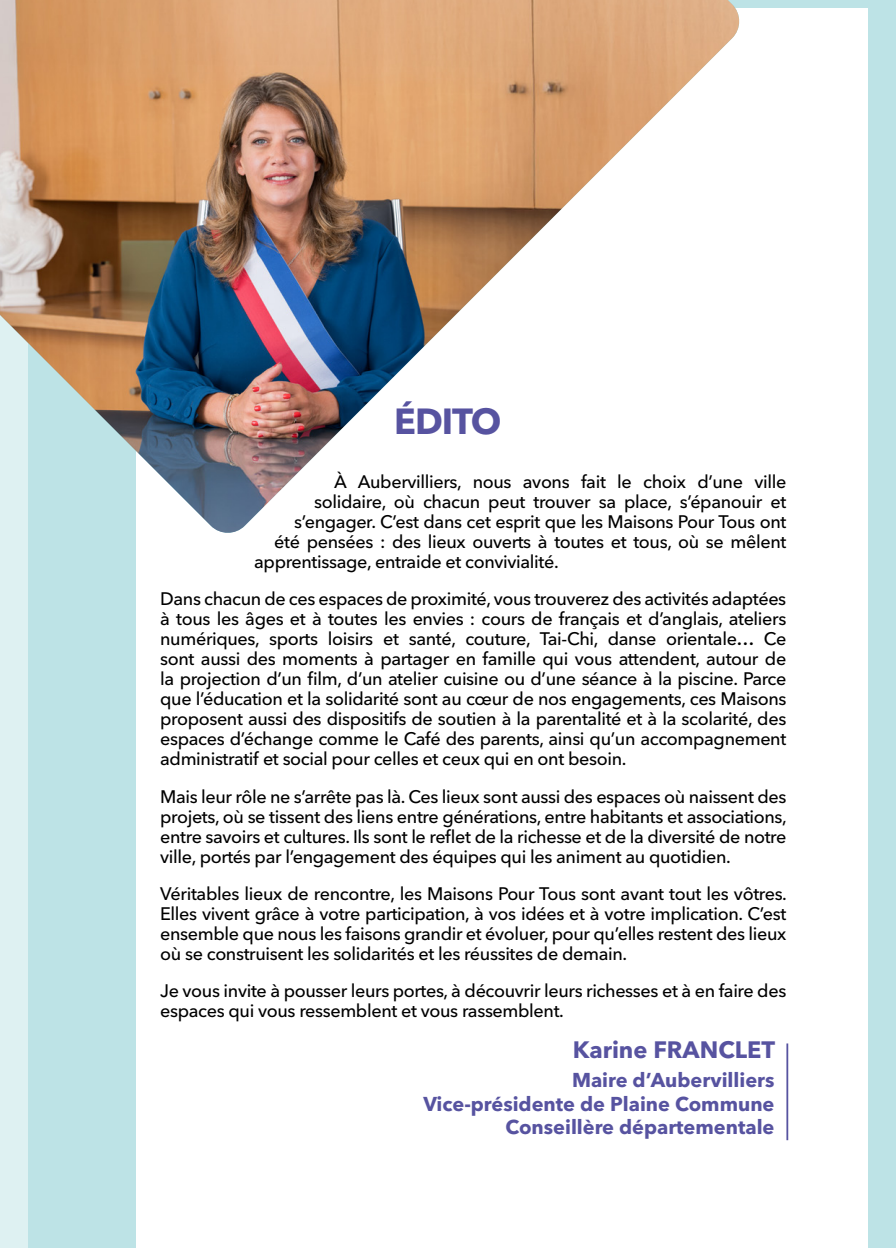
<style>
.page{position:relative;width:896px;height:1248px;background:#fff}
.page>*{position:absolute;margin:0;border:0;box-sizing:border-box;transform-origin:0 0}
.Style_de_paragraphe_2{font:700 36px "Avenir Next LT Pro";letter-spacing:-.03em;color:#5753a0}
.t1{font:700 23.6px "Avenir Next LT Pro";color:#5753a0}
.t2{font:700 20px "Avenir Next LT Pro";color:#5753a0}
.Texte-01{font:500 18px/20px "Avenir Next LT Pro";letter-spacing:-.02em;color:#000;text-align:justify}
</style>
<div class="page">
<div style="left:0;top:0;width:28px;height:1247px;background:#def1f2"></div>
<div style="left:28px;top:0;width:868px;height:1247px;background:#bde3e6"></div>
<div style="left:136px;top:9px;width:731px;height:1238px;background:#fff"></div>
<hr style="left:786px;top:1043px;width:2px;height:97px;background:#5753a0">
<img style="left:0;top:0;width:741px;height:533px">
<p class="Style_de_paragraphe_2" style="left:394px;top:399px;width:109px">ÉDITO</p>
<p class="Texte-01" style="left:334px;top:472px;width:454px">À Aubervilliers, nous avons fait le choix d’une ville</p>
<p class="Texte-01" style="left:314px;top:492px;width:474px">solidaire, où chacun peut trouver sa place, s’épanouir et</p>
<p class="Texte-01" style="left:294px;top:512px;width:494px">s’engager. C’est dans cet esprit que les Maisons Pour Tous ont</p>
<p class="Texte-01" style="left:274px;top:532px;width:514px">été pensées : des lieux ouverts à toutes et tous, où se mêlent</p>
<p class="Texte-01" style="left:254px;top:552px;width:306px">apprentissage, entraide et convivialité.</p>
<p class="Texte-01" style="left:160px;top:589px;width:628px">Dans chacun de ces espaces de proximité, vous trouverez des activités adaptées à tous les âges et à toutes les envies : cours de français et d’anglais, ateliers numériques, sports loisirs et santé, couture, Tai-Chi, danse orientale… Ce sont aussi des moments à partager en famille qui vous attendent, autour de la projection d’un film, d’un atelier cuisine ou d’une séance à la piscine. Parce que l’éducation et la solidarité sont au cœur de nos engagements, ces Maisons proposent aussi des dispositifs de soutien à la parentalité et à la scolarité, des espaces d’échange comme le Café des parents, ainsi qu’un accompagnement administratif et social pour celles et ceux qui en ont besoin.</p>
<p class="Texte-01" style="left:160px;top:786px;width:628px">Mais leur rôle ne s’arrête pas là. Ces lieux sont aussi des espaces où naissent des projets, où se tissent des liens entre générations, entre habitants et associations, entre savoirs et cultures. Ils sont le reflet de la richesse et de la diversité de notre ville, portés par l’engagement des équipes qui les animent au quotidien.</p>
<p class="Texte-01" style="left:160px;top:883px;width:628px">Véritables lieux de rencontre, les Maisons Pour Tous sont avant tout les vôtres.<br>Elles vivent grâce à votre participation, à vos idées et à votre implication. C’est ensemble que nous les faisons grandir et évoluer, pour qu’elles restent des lieux où se construisent les solidarités et les réussites de demain.</p>
<p class="Texte-01" style="left:160px;top:980px;width:627px">Je vous invite à pousser leurs portes, à découvrir leurs richesses et à en faire des espaces qui vous ressemblent et vous rassemblent.</p>
<p class="t1" style="left:573px;top:1034px;width:204px">Karine FRANCLET</p>
<p class="t2" style="left:572px;top:1067px;width:204px">Maire d’Aubervilliers</p>
<p class="t2" style="left:423px;top:1091px;width:353px">Vice-présidente de Plaine Commune</p>
<p class="t2" style="left:505px;top:1115px;width:271px">Conseillère départementale</p>
</div>
